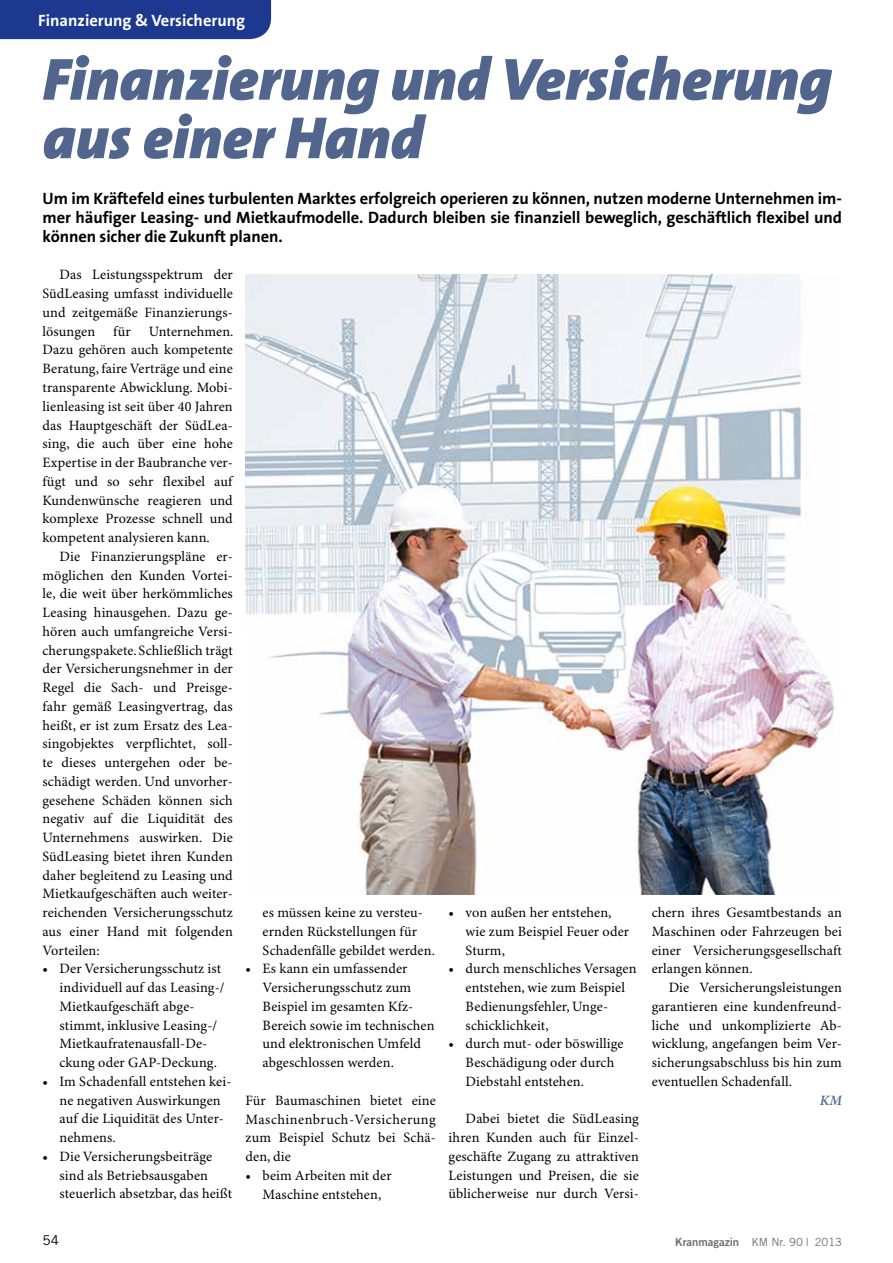
<style>
.page{position:relative;width:893px;height:1263px;background:#fff}
.page>*{position:absolute;margin:0;border:0;box-sizing:border-box;transform-origin:0 0}
.t1{font:italic 900 60px/58.5px "The Sans B9";color:#51658d}
.t2{font:700 16.5px/18.8px "The Sans B7";letter-spacing:-.005em;color:#000;text-align:justify}
.t3{font:700 16.5px "The Sans B7";color:#fff}
.t4{font:14.25px/18.8px "Minion Pro";letter-spacing:.01em;color:#000}
.t5{font:italic 600 14.25px "Minion Pro";color:#51658d}
.t6{font:13.5px "Trade Gothic";color:#000}
.t7{font:11.25px "Trade Gothic";color:#6e6e6e}
.s1{font-family:"Trade Gothic Bold Two"}
</style>
<div class="page">
<div style="left:0;top:0;width:271px;height:39px;background:#1c388f"></div>
<img style="left:246px;top:275px;width:589px;height:619px">
<p class="t3" style="left:38px;top:11px;width:208px">Finanzierung &amp; Versicherung</p>
<h1 class="t1" style="left:43px;top:52px;width:790px">Finanzierung und Versicherung aus einer Hand</h1>
<p class="t2" style="left:43px;top:190px;width:801px">Um im Kräftefeld eines turbulenten Marktes erfolgreich operieren zu können, nutzen moderne Unternehmen im&shy;mer häufiger Leasing- und Mietkaufmodelle. Dadurch bleiben sie finanziell beweglich, geschäftlich flexibel und können sicher die Zukunft planen.</p>
<p class="t4" style="left:43px;top:266px;width:192px;text-align:justify;text-indent:17px">Das Leistungsspektrum der SüdLeasing umfasst individuelle und zeitgemäße Finanzierungs&shy;lösungen</p>
<p class="t4" style="left:43px;top:322px;width:193px;text-align:justify;text-indent:106px">Unternehmen.<br>Dazu gehören auch kompetente Beratung, faire Verträge und eine transparente Abwicklung. Mobi&shy;lienleasing ist seit über 40 Jahren das Hauptgeschäft der SüdLea&shy;sing, die auch über eine hohe Expertise in der Baubranche ver&shy;fügt und so sehr flexibel auf Kundenwünsche reagieren und komplexe Prozesse schnell und kompetent analysieren kann.</p>
<p class="t4" style="left:43px;top:547px;width:192px;text-align:justify;text-indent:17px">Die Finanzierungspläne er&shy;möglichen den Kunden Vortei&shy;le, die weit über herkömmliches Leasing hinausgehen. Dazu ge&shy;hören auch umfangreiche Versi&shy;cherungspakete. Schließlich trägt der Versicherungsnehmer in der Regel die Sach- und Preisge&shy;fahr gemäß Leasingvertrag, das heißt, er ist zum Ersatz des Lea&shy;singobjektes verpflichtet, soll&shy;te dieses untergehen oder be&shy;schädigt werden. Und unvorher&shy;gesehene Schäden können sich negativ auf die Liquidität des Unternehmens auswirken. Die SüdLeasing bietet ihren Kunden daher begleitend zu Leasing und Mietkaufgeschäften auch weiter&shy;reichenden Versicherungsschutz aus einer Hand mit folgenden Vorteilen:</p>
<p class="t4" style="left:60px;top:960px;width:167px;text-indent:-17px">• Der Versicherungsschutz ist individuell auf das Leasing-/<br>Mietkaufgeschäft abge&shy;stimmt, inklusive Leasing-/<br>Mietkaufratenausfall-De&shy;ckung oder GAP-Deckung.</p>
<p class="t4" style="left:60px;top:1072px;width:173px;text-indent:-17px">• Im Schadenfall entstehen kei&shy;ne negativen Auswirkungen auf die Liquidität des Unter&shy;nehmens.</p>
<p class="t4" style="left:60px;top:1147px;width:174px;text-indent:-17px">• Die Versicherungsbeiträge sind als Betriebsausgaben steuerlich absetzbar, das heißt</p>
<p class="t4" style="left:113px;top:322px;width:19px">für</p>
<p class="t4" style="left:652px;top:904px;width:192px;text-align:justify">chern ihres Gesamtbestands an Maschinen oder Fahrzeugen bei einer Versicherungsgesellschaft erlangen können.</p>
<p class="t4" style="left:652px;top:979px;width:192px;text-align:justify;text-indent:17px">Die Versicherungsleistungen garantieren eine kundenfreund&shy;liche und unkomplizierte Ab&shy;wicklung, angefangen beim Ver&shy;sicherungsabschluss bis hin zum eventuellen Schadenfall.</p>
<p class="t5" style="left:820px;top:1091px;width:24px">KM</p>
<p class="t4" style="left:466px;top:904px;width:165px;text-indent:-17px">• von außen her entstehen, wie zum Beispiel Feuer oder<br>Sturm,</p>
<p class="t4" style="left:466px;top:960px;width:172px;text-indent:-17px">• durch menschliches Versagen entstehen, wie zum Beispiel<br>Bedienungsfehler, Unge&shy;schicklichkeit,</p>
<p class="t4" style="left:466px;top:1035px;width:160px;text-indent:-17px">• durch mut- oder böswillige<br>Beschädigung oder durch<br>Diebstahl entstehen.</p>
<p class="t4" style="left:449px;top:1110px;width:192px;text-align:justify;text-indent:17px">Dabei bietet die SüdLeasing ihren Kunden auch für Einzel&shy;geschäfte Zugang zu attraktiven Leistungen und Preisen, die sie üblicherweise nur durch Versi-</p>
<p class="t4" style="left:263px;top:904px;width:174px">es müssen keine zu versteu&shy;ernden Rückstellungen für<br>Schadenfälle gebildet werden.</p>
<p class="t4" style="left:263px;top:960px;width:173px;text-indent:-17px">• Es kann ein umfassender<br>Versicherungsschutz zum<br>Beispiel im gesamten Kfz-<br>Bereich sowie im technischen und elektronischen Umfeld abgeschlossen werden.</p>
<p class="t4" style="left:246px;top:1091px;width:192px;text-align:justify">Für Baumaschinen bietet eine Maschinenbruch-Versicherung zum Beispiel Schutz bei Schä&shy;den, die</p>
<p class="t4" style="left:246px;top:1166px;width:148px;text-align:center">• beim Arbeiten mit der<br>Maschine entstehen,</p>
<p class="t6" style="left:43px;top:1232px;width:18px">54</p>
<p class="t7" style="left:675px;top:1235px;width:168px"><span class="s1">Kranmagazin</span> KM Nr. 90 | 2013</p>
</div>
